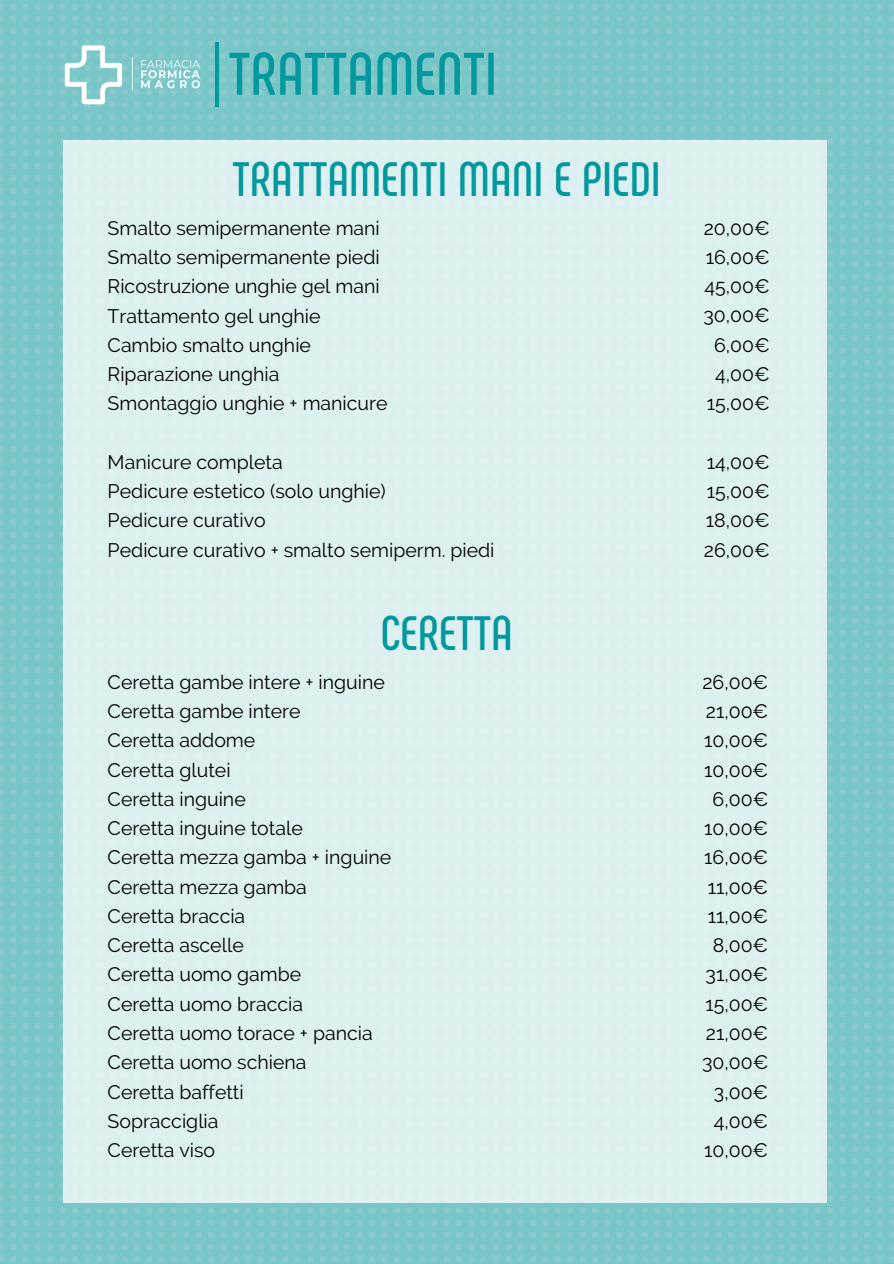
<style>
.page{position:relative;width:894px;height:1264px;background:#fff}
.page>*{position:absolute;margin:0;border:0;box-sizing:border-box;transform-origin:0 0}
.t1{font:60px "RTL Phenomena Medium";color:#03989e}
.t2{font:48px "RTL Phenomena Medium";color:#03989e}
.t3{font:19.5px "Raleway";color:#000}
</style>
<div class="page">
<img style="left:0;top:0;width:893px;height:1263px">
<img style="left:63px;top:42px;width:139px;height:65px">
<hr style="left:215px;top:42px;width:3px;height:64px;background:#03989e">
<div style="left:63px;top:140px;width:763px;height:1062px;background:#ddf0f1"></div>
<p class="t1" style="left:229px;top:35px;width:270px">TRATTAMENTI</p>
<p class="t2" style="left:232px;top:148px;width:430px">TRATTAMENTI MANI E PIEDI</p>
<h1 class="t3" style="left:108px;top:216px;width:274px">Smalto semipermanente mani</h1>
<h2 class="t3" style="left:108px;top:246px;width:273px">Smalto semipermanente piedi</h2>
<p class="t3" style="left:108px;top:275px;width:273px">Ricostruzione unghie gel mani</p>
<p class="t3" style="left:108px;top:304px;width:214px">Trattamento gel unghie</p>
<p class="t3" style="left:108px;top:333px;width:205px">Cambio smalto unghie</p>
<p class="t3" style="left:108px;top:363px;width:173px">Riparazione unghia</p>
<p class="t3" style="left:108px;top:392px;width:281px">Smontaggio unghie + manicure</p>
<p class="t3" style="left:108px;top:450px;width:177px">Manicure completa</p>
<p class="t3" style="left:108px;top:480px;width:279px">Pedicure estetico (solo unghie)</p>
<p class="t3" style="left:108px;top:509px;width:160px">Pedicure curativo</p>
<p class="t3" style="left:108px;top:538px;width:388px">Pedicure curativo + smalto semiperm. piedi</p>
<p class="t2" style="left:381px;top:602px;width:133px">CERETTA</p>
<h2 class="t3" style="left:108px;top:670px;width:278px">Ceretta gambe intere + inguine</h2>
<p class="t3" style="left:108px;top:699px;width:194px">Ceretta gambe intere</p>
<p class="t3" style="left:108px;top:729px;width:149px">Ceretta addome</p>
<p class="t3" style="left:108px;top:758px;width:124px">Ceretta glutei</p>
<p class="t3" style="left:108px;top:787px;width:140px">Ceretta inguine</p>
<p class="t3" style="left:108px;top:816px;width:197px">Ceretta inguine totale</p>
<p class="t3" style="left:108px;top:846px;width:285px">Ceretta mezza gamba + inguine</p>
<p class="t3" style="left:108px;top:875px;width:201px">Ceretta mezza gamba</p>
<p class="t3" style="left:108px;top:904px;width:139px">Ceretta braccia</p>
<p class="t3" style="left:108px;top:933px;width:138px">Ceretta ascelle</p>
<p class="t3" style="left:108px;top:963px;width:195px">Ceretta uomo gambe</p>
<p class="t3" style="left:108px;top:992px;width:197px">Ceretta uomo braccia</p>
<p class="t3" style="left:108px;top:1021px;width:266px">Ceretta uomo torace + pancia</p>
<p class="t3" style="left:108px;top:1050px;width:200px">Ceretta uomo schiena</p>
<p class="t3" style="left:108px;top:1080px;width:138px">Ceretta baffetti</p>
<p class="t3" style="left:108px;top:1109px;width:112px">Sopracciglia</p>
<p class="t3" style="left:108px;top:1138px;width:109px">Ceretta viso</p>
<p class="t3" style="left:703px;top:216px;width:67px">20,00€</p>
<p class="t3" style="left:705px;top:245px;width:65px">16,00€</p>
<p class="t3" style="left:704px;top:275px;width:67px">45,00€</p>
<p class="t3" style="left:703px;top:304px;width:68px">30,00€</p>
<p class="t3" style="left:714px;top:333px;width:57px">6,00€</p>
<p class="t3" style="left:715px;top:362px;width:56px">4,00€</p>
<p class="t3" style="left:706px;top:392px;width:64px">15,00€</p>
<p class="t3" style="left:706px;top:450px;width:64px">14,00€</p>
<p class="t3" style="left:706px;top:479px;width:64px">15,00€</p>
<p class="t3" style="left:705px;top:509px;width:65px">18,00€</p>
<p class="t3" style="left:703px;top:538px;width:67px">26,00€</p>
<p class="t3" style="left:702px;top:670px;width:67px">26,00€</p>
<p class="t3" style="left:705px;top:699px;width:64px">21,00€</p>
<p class="t3" style="left:704px;top:729px;width:66px">10,00€</p>
<p class="t3" style="left:704px;top:758px;width:66px">10,00€</p>
<p class="t3" style="left:712px;top:787px;width:57px">6,00€</p>
<p class="t3" style="left:704px;top:816px;width:66px">10,00€</p>
<p class="t3" style="left:704px;top:846px;width:65px">16,00€</p>
<p class="t3" style="left:707px;top:875px;width:62px">11,00€</p>
<p class="t3" style="left:707px;top:904px;width:62px">11,00€</p>
<p class="t3" style="left:712px;top:933px;width:57px">8,00€</p>
<p class="t3" style="left:705px;top:963px;width:64px">31,00€</p>
<p class="t3" style="left:705px;top:992px;width:64px">15,00€</p>
<p class="t3" style="left:705px;top:1021px;width:64px">21,00€</p>
<p class="t3" style="left:701px;top:1050px;width:68px">30,00€</p>
<p class="t3" style="left:713px;top:1080px;width:56px">3,00€</p>
<p class="t3" style="left:713px;top:1109px;width:56px">4,00€</p>
<p class="t3" style="left:704px;top:1138px;width:66px">10,00€</p>
</div>
